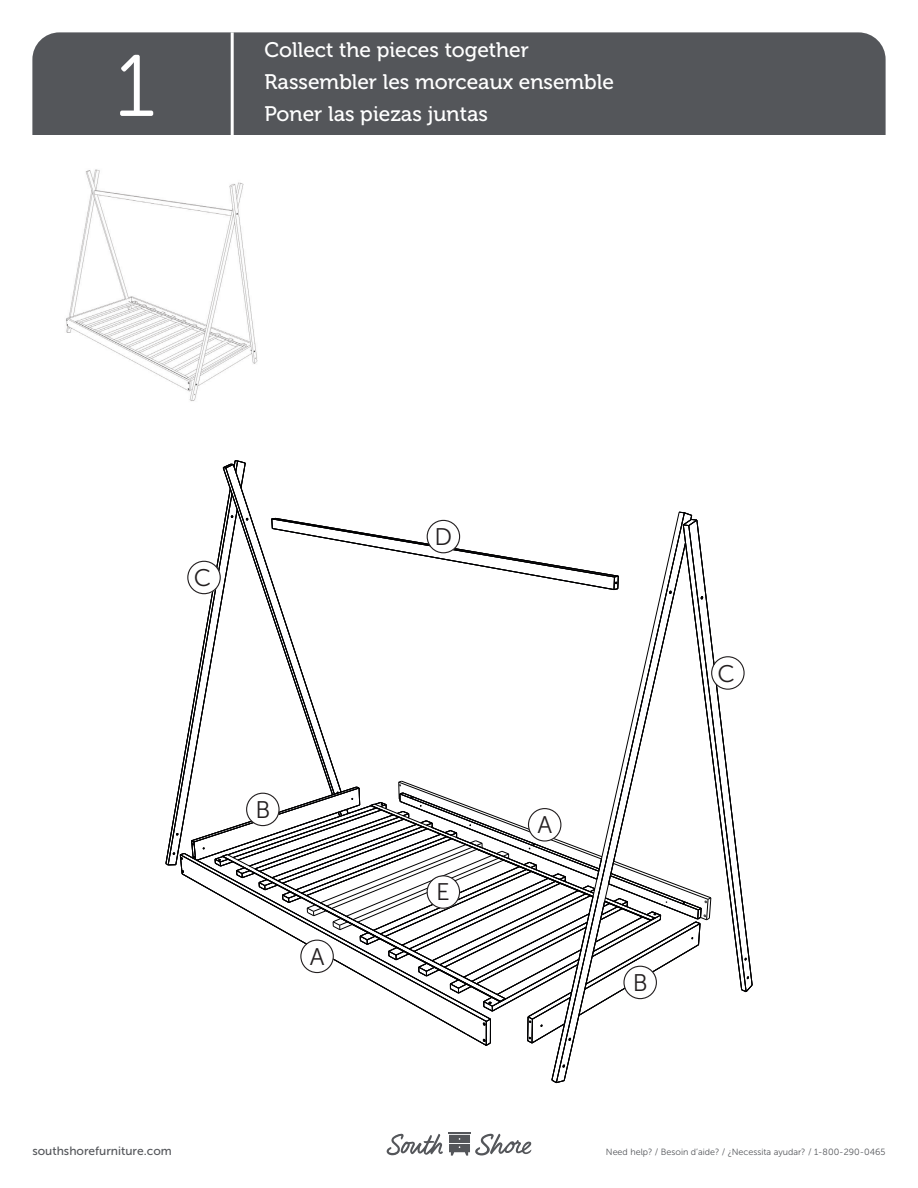
<style>
.page{position:relative;width:918px;height:1188px;background:#fff}
.page>*{position:absolute;margin:0;border:0;box-sizing:border-box;transform-origin:0 0}
.t1{font:87px "Museo Sans Rounded 300";color:#fff}
.t2{font:24px "Museo Sans 300";color:#231f20}
.t3{font:21px/32px "Museo 500";color:#fff}
.t4{font:12px "Museo Sans 500";color:#54565a}
.t5{font:9px "Museo Sans 300";color:#54565a}
</style>
<div class="page">
<div style="left:32px;top:32px;width:854px;height:103px;background:#54565a"></div>
<hr style="left:231px;top:32px;width:3px;height:103px;background:#fff">
<svg style="left:386px;top:1133px;width:145px;height:23px"></svg>
<svg style="left:165px;top:460px;width:588px;height:623px"></svg>
<div style="left:247px;top:793px;width:32px;height:33px;background:#fff;border-radius:50%"></div>
<div style="left:246px;top:793px;width:34px;height:33px;border:1px solid #231f20;border-radius:50%"></div>
<div style="left:624px;top:966px;width:33px;height:33px;background:#fff;border-radius:50%"></div>
<div style="left:623px;top:966px;width:34px;height:33px;border:1px solid #231f20;border-radius:50%"></div>
<div style="left:301px;top:940px;width:33px;height:33px;background:#fff;border-radius:50%"></div>
<div style="left:300px;top:940px;width:34px;height:33px;border:1px solid #231f20;border-radius:50%"></div>
<div style="left:529px;top:809px;width:32px;height:32px;background:#fff;border-radius:50%"></div>
<div style="left:528px;top:808px;width:33px;height:34px;border:1px solid #231f20;border-radius:50%"></div>
<div style="left:427px;top:876px;width:33px;height:32px;background:#fff;border-radius:50%"></div>
<div style="left:427px;top:875px;width:33px;height:34px;border:1px solid #231f20;border-radius:50%"></div>
<div style="left:427px;top:521px;width:33px;height:32px;background:#fff;border-radius:50%"></div>
<div style="left:427px;top:520px;width:33px;height:33px;border:1px solid #231f20;border-radius:50%"></div>
<div style="left:712px;top:657px;width:32px;height:32px;background:#fff;border-radius:50%"></div>
<div style="left:711px;top:656px;width:34px;height:34px;border:1px solid #231f20;border-radius:50%"></div>
<div style="left:188px;top:562px;width:32px;height:32px;background:#fff;border-radius:50%"></div>
<div style="left:187px;top:561px;width:34px;height:33px;border:1px solid #231f20;border-radius:50%"></div>
<img style="left:66px;top:169px;width:192px;height:232px">
<h1 class="t1" style="left:116px;top:39px;width:40px">1</h1>
<p class="t3" style="left:265px;top:34px;width:351px">Collect the pieces together<br>Rassembler les morceaux ensemble</p>
<p class="t3" style="left:265px;top:98px;width:225px">Poner las piezas juntas</p>
<p class="t2" style="left:194px;top:565px;width:19px">C</p>
<p class="t4" style="left:32px;top:1145px;width:141px">southshorefurniture.com</p>
<p class="t2" style="left:256px;top:797px;width:17px">B</p>
<p class="t2" style="left:310px;top:944px;width:16px">A</p>
<p class="t2" style="left:435px;top:524px;width:19px">D</p>
<p class="t2" style="left:436px;top:879px;width:15px">E</p>
<p class="t2" style="left:537px;top:812px;width:16px">A</p>
<p class="t2" style="left:718px;top:661px;width:19px">C</p>
<p class="t2" style="left:633px;top:970px;width:17px">B</p>
<p class="t5" style="left:606px;top:1147px;width:281px">Need help? / Besoin d’aide? / ¿Necessita ayudar? / 1-800-290-0465</p>
</div>
